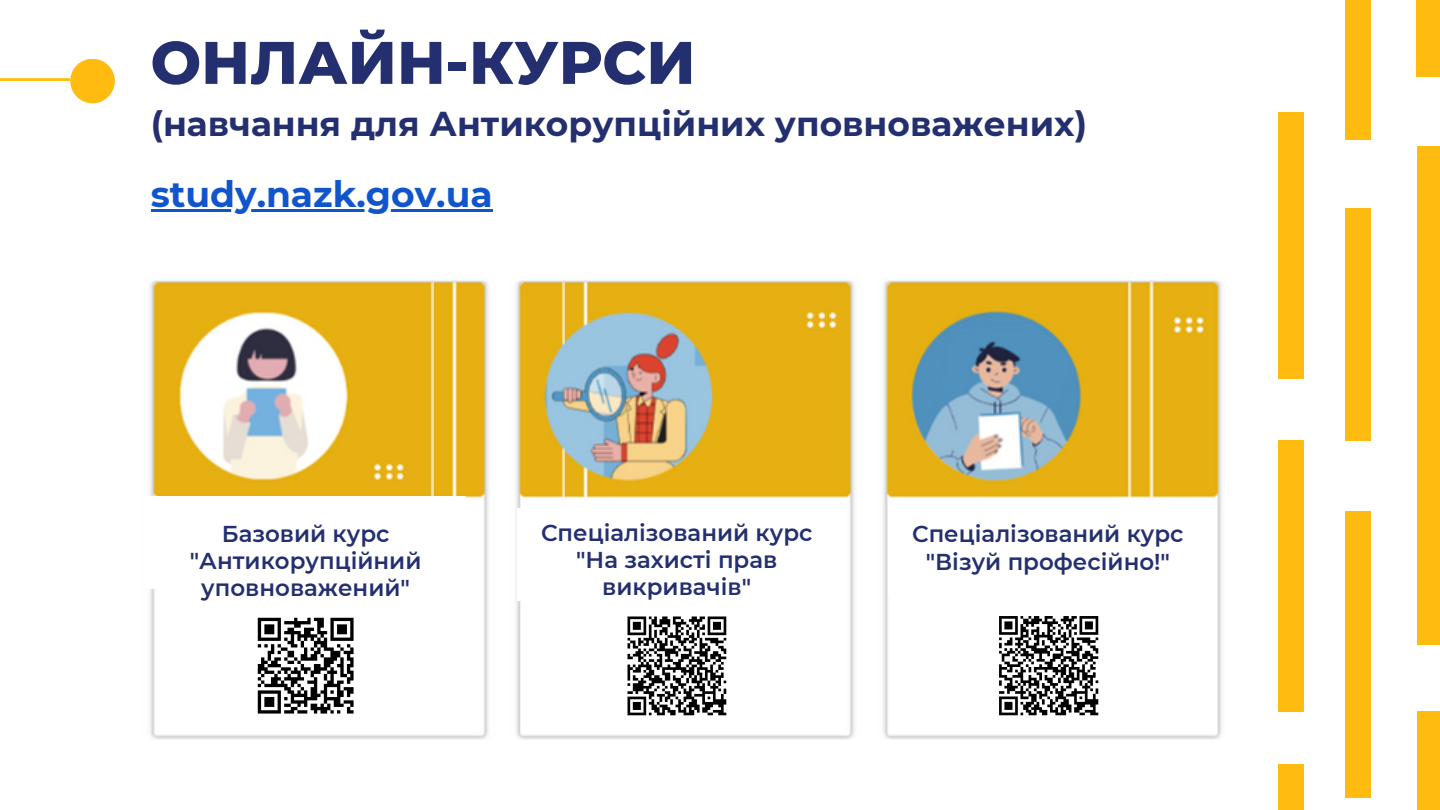
<style>
.page{position:relative;width:1440px;height:810px;background:#fff}
.page>*{position:absolute;margin:0;border:0;box-sizing:border-box;transform-origin:0 0}
.t1{font:800 60px "Montserrat";color:#242f6f}
.t2{font:700 36px "Montserrat";color:#15c}
.t3{font:700 34.5px "Montserrat";color:#242f6f}
.t4{font:600 22.9px/27.1px "Montserrat";color:#242f6f;text-align:center}
</style>
<div class="page">
<hr style="left:0;top:78px;width:69px;height:3px;background:#ffbb10">
<div style="left:70px;top:59px;width:45px;height:44px;background:#ffbb10;border-radius:50%"></div>
<div style="left:1345px;top:0;width:25px;height:139px;background:#ffbb10"></div>
<div style="left:1345px;top:208px;width:25px;height:233px;background:#ffbb10"></div>
<div style="left:1345px;top:512px;width:25px;height:286px;background:#ffbb10"></div>
<div style="left:1278px;top:764px;width:26px;height:46px;background:#ffbb10"></div>
<div style="left:1278px;top:113px;width:26px;height:266px;background:#ffbb10"></div>
<div style="left:1416px;top:0;width:24px;height:77px;background:#ffbb10"></div>
<div style="left:1417px;top:146px;width:23px;height:499px;background:#ffbb10"></div>
<div style="left:1417px;top:712px;width:23px;height:98px;background:#ffbb10"></div>
<div style="left:1278px;top:441px;width:26px;height:271px;background:#ffbb10"></div>
<img style="left:150px;top:280px;width:1072px;height:460px">
<div style="left:146px;top:496px;width:319px;height:92px;background:#fff"></div>
<div style="left:517px;top:508px;width:320px;height:92px;background:#fff"></div>
<div style="left:888px;top:501px;width:320px;height:93px;background:#fff"></div>
<div style="left:251px;top:611px;width:109px;height:109px;background:#fff"></div>
<svg style="left:257px;top:617px;width:97px;height:97px"></svg>
<div style="left:622px;top:611px;width:110px;height:110px;background:#fff"></div>
<svg style="left:627px;top:616px;width:100px;height:100px"></svg>
<div style="left:994px;top:611px;width:110px;height:110px;background:#fff"></div>
<svg style="left:999px;top:616px;width:100px;height:100px"></svg>
<hr style="left:151px;top:209px;width:342px;height:3px;background:#15c">
<p class="t1" style="left:151px;top:26px;width:546px">ОНЛАЙН-КУРСИ</p>
<p class="t3" style="left:151px;top:102px;width:938px">(навчання для Антикорупційних уповноважених)</p>
<p class="t2" style="left:151px;top:172px;width:343px">study.nazk.gov.ua</p>
<p class="t4" style="left:190px;top:520px;width:233px">Базовий курс "Антикорупційний уповноважений"</p>
<p class="t4" style="left:541px;top:519px;width:273px">Спеціалізований курс "На захисті прав викривачів"</p>
<p class="t4" style="left:912px;top:521px;width:273px">Спеціалізований курс "Візуй професійно!"</p>
</div>
